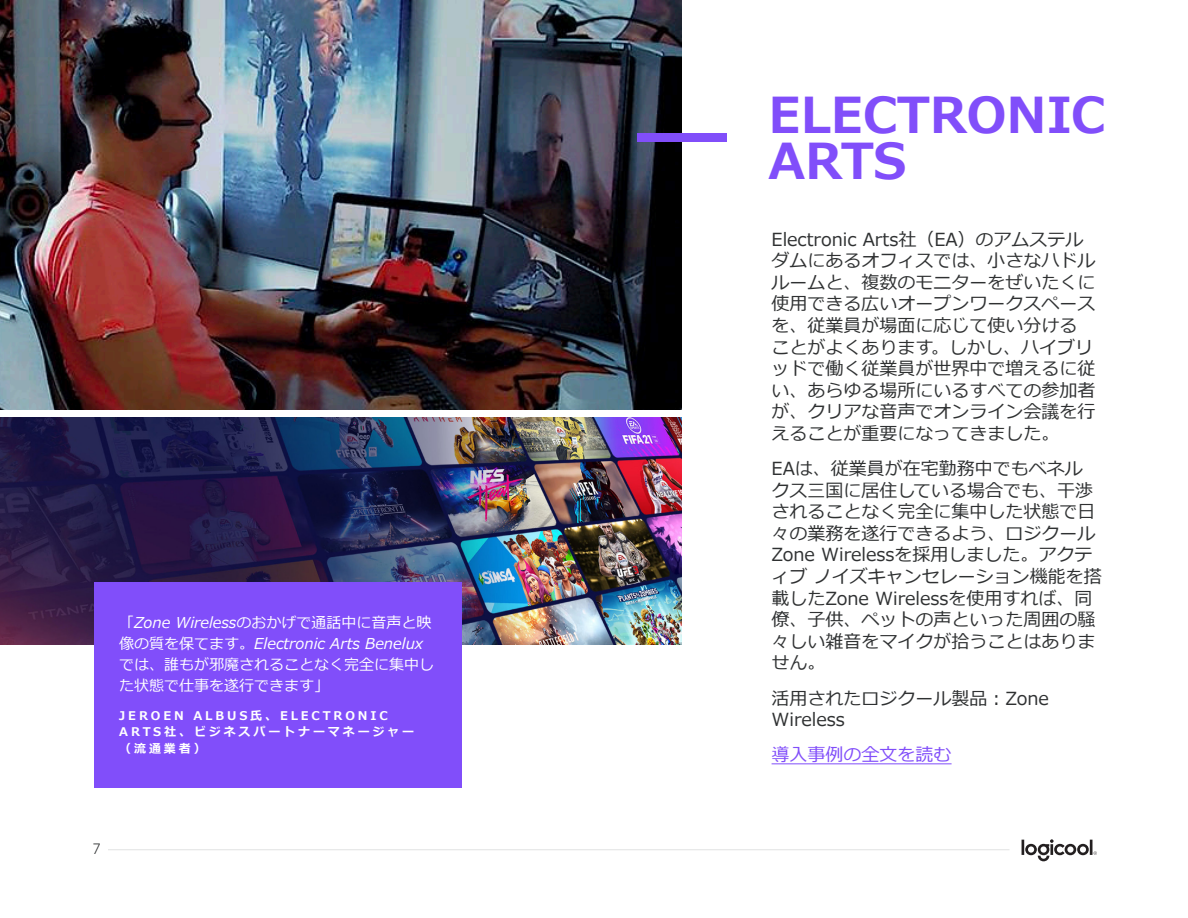
<style>
.page{position:relative;width:1188px;height:918px;background:#fff}
.page>*{position:absolute;margin:0;border:0;box-sizing:border-box;transform-origin:0 0}
.t1{font:700 49.5px/46.5px "Meiryo";color:#814efa}
.t2{font:18px/21.6px "Meiryo";color:#2f3132}
.t3{font:18px "Meiryo";color:#814efa}
.t4{font:italic 15px/21px "Meiryo";color:#fff}
.t5{font:300 15px "Brown Pro";color:#2f3132}
.t6{font:700 12px/16.5px "Meiryo";letter-spacing:.24em;color:#fff}
</style>
<div class="page">
<hr style="left:108px;top:849px;width:902px;height:1px;background:#e1e2e3">
<svg style="left:1022px;top:839px;width:75px;height:22px"></svg>
<img style="left:0;top:0;width:682px;height:410px">
<hr style="left:772px;top:763px;width:180px;height:1px;background:#814efa">
<div style="left:637px;top:133px;width:90px;height:9px;background:#814efa"></div>
<img style="left:0;top:417px;width:682px;height:227px">
<div style="left:94px;top:582px;width:368px;height:206px;background:#814efa"></div>
<p class="t4" style="left:119px;top:613px;width:316px">「Zone Wirelessのおかげで通話中に音声と映像の質を保てます。Electronic Arts Beneluxでは、誰もが邪魔されることなく完全に集中した状態で仕事を遂行できます」</p>
<p class="t6" style="left:119px;top:707px;width:297px">JEROEN ALBUS氏、ELECTRONIC<br>ARTS社、ビジネスパートナーマネージャー（流通業者）</p>
<p class="t5" style="left:93px;top:838px;width:9px">7</p>
<p class="t1" style="left:769px;top:92px;width:338px">ELECTRONIC<br>ARTS</p>
<p class="t2" style="left:772px;top:228px;width:325px">Electronic Arts社（EA）のアムステルダムにあるオフィスでは、小さなハドルルームと、複数のモニターをぜいたくに使用できる広いオープンワークスペースを、従業員が場面に応じて使い分けることがよくあります。しかし、ハイブリッドで働く従業員が世界中で増えるに従い、あらゆる場所にいるすべての参加者が、クリアな音声でオンライン会議を行えることが重要になってきました。</p>
<p class="t2" style="left:772px;top:458px;width:332px">EAは、従業員が在宅勤務中でもベネルクス三国に居住している場合でも、干渉されることなく完全に集中した状態で日々の業務を遂行できるよう、ロジクール<br>Zone Wirelessを採用しました。アクティブ ノイズキャンセレーション機能を搭載したZone Wirelessを使用すれば、同僚、子供、ペットの声といった周囲の騒々しい雑音をマイクが拾うことはありません。</p>
<p class="t2" style="left:772px;top:687px;width:279px">活用されたロジクール製品：Zone<br>Wireless</p>
<p class="t3" style="left:772px;top:744px;width:181px">導入事例の全文を読む</p>
</div>
